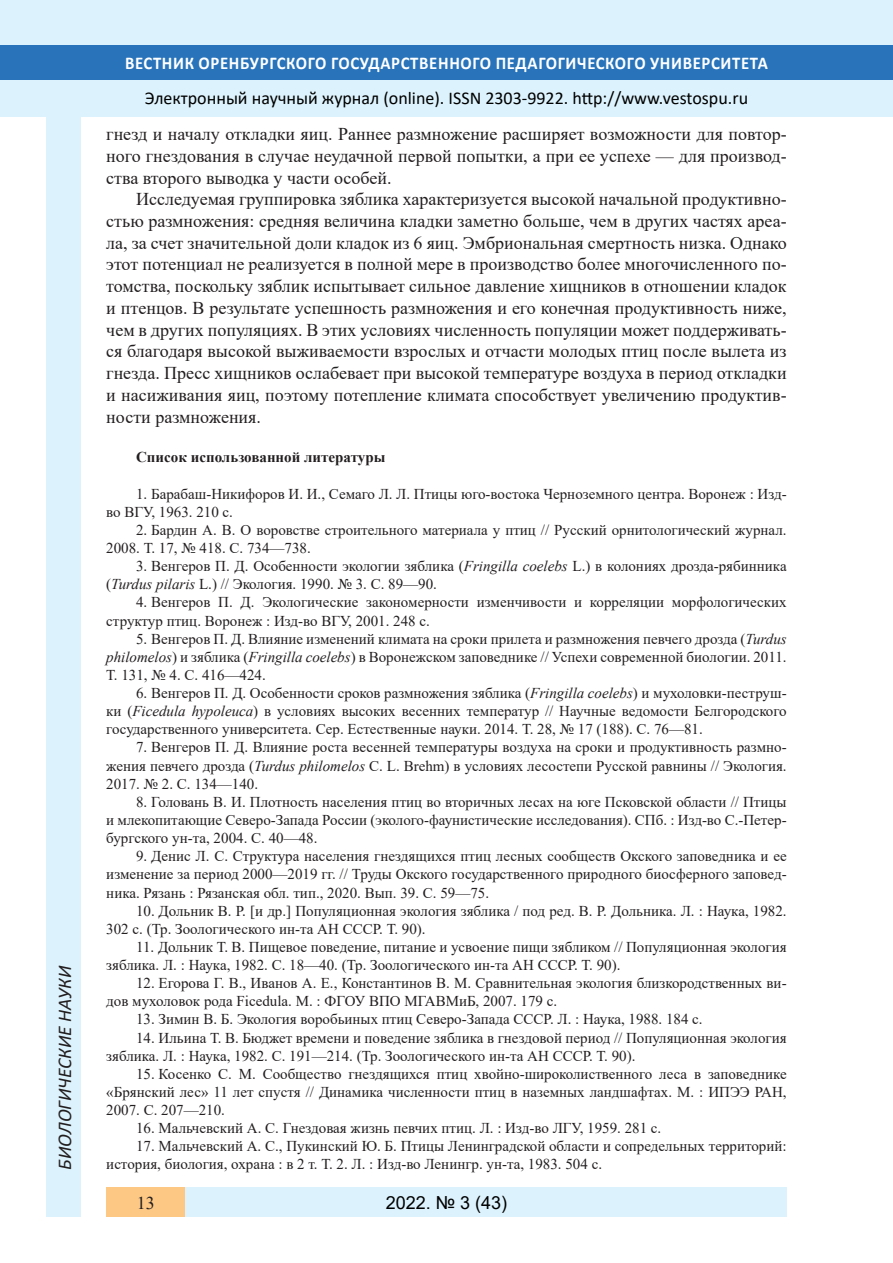
<style>
.page{position:relative;width:893px;height:1263px;background:#fff}
.page>*{position:absolute;margin:0;border:0;box-sizing:border-box;transform-origin:0 0}
.t1{font:italic 19.5px "Calibri";color:#231f20}
.Стиль2{font:18px/21.8px "Times New Roman";color:#231f20;text-align:justify}
.t2{font:18px "Calibri";color:#000}
.t3{font:700 18px "Calibri";letter-spacing:.04em;color:#fff;scale:.93 1}
.t4{font:18px "Arial";color:#000}
.литература{font:15px/18.1px "Times New Roman";color:#231f20}
.литература-2{font:700 15px "Times New Roman";color:#231f20}
.s1{font-style:italic}
</style>
<div class="page">
<div style="left:0;top:0;width:893px;height:116px;background:#dcf2fc"></div>
<div style="left:0;top:45px;width:893px;height:34px;background:#2873ba"></div>
<div style="left:47px;top:116px;width:34px;height:1101px;background:#dcf2fc"></div>
<div style="left:106px;top:1188px;width:681px;height:29px;background:#dcf2fc"></div>
<div style="left:106px;top:1188px;width:79px;height:29px;background:#fdc784"></div>
<h1 class="t1" style="left:51px;top:1170px;width:206px;rotate:-90deg">БИОЛОГИЧЕСКИЕ НАУКИ</h1>
<p class="t3" style="left:125px;top:50px;width:693px">ВЕСТНИК ОРЕНБУРГСКОГО ГОСУДАРСТВЕННОГО ПЕДАГОГИЧЕСКОГО УНИВЕРСИТЕТА</p>
<p class="t2" style="left:145px;top:85px;width:605px">Электронный научный журнал (online). ISSN 2303-9922. http://www.vestospu.ru</p>
<p class="Стиль2" style="left:106px;top:123px;width:682px">гнезд и началу откладки яиц. Раннее размножение расширяет возможности для повтор&shy;ного гнездования в случае неудачной первой попытки, а при ее успехе — для производ&shy;ства второго выводка у части особей.</p>
<p class="Стиль2" style="left:106px;top:188px;width:682px;text-indent:30px">Исследуемая группировка зяблика характеризуется высокой начальной продуктивно&shy;стью размножения: средняя величина кладки заметно больше, чем в других частях ареа&shy;ла, за счет значительной доли кладок из 6 яиц. Эмбриональная смертность низка. Однако этот потенциал не реализуется в полной мере в производство более многочисленного по&shy;томства, поскольку зяблик испытывает сильное давление хищников в отношении кладок и птенцов. В результате успешность размножения и его конечная продуктивность ниже, чем в других популяциях. В этих условиях численность популяции может поддерживать&shy;ся благодаря высокой выживаемости взрослых и отчасти молодых птиц после вылета из гнезда. Пресс хищников ослабевает при высокой температуре воздуха в период откладки и насиживания яиц, поэтому потепление климата способствует увеличению продуктив&shy;ности размножения.</p>
<p class="литература-2" style="left:136px;top:447px;width:251px">Список использованной литературы</p>
<p class="литература" style="left:106px;top:484px;width:682px;text-indent:30px">1. Барабаш-Никифоров И. И., Семаго Л. Л. Птицы юго-востока Черноземного центра. Воронеж : Изд&shy;во ВГУ, 1963. 210 с.</p>
<p class="литература" style="left:106px;top:520px;width:682px;text-indent:30px">2. Бардин А. В. О воровстве строительного материала у птиц // Русский орнитологический журнал.<br>2008. Т. 17, № 418. С. 734—738.</p>
<p class="литература" style="left:106px;top:557px;width:682px;text-indent:30px">3. Венгеров П. Д. Особенности экологии зяблика (<span class="s1">Fringilla coelebs</span> L.) в колониях дрозда-рябинника (<span class="s1">Turdus pilaris</span> L.) // Экология. 1990. № 3. С. 89—90.</p>
<p class="литература" style="left:106px;top:593px;width:682px;text-indent:30px">4. Венгеров П. Д. Экологические закономерности изменчивости и корреляции морфологических структур птиц. Воронеж : Изд-во ВГУ, 2001. 248 с.</p>
<p class="литература" style="left:106px;top:629px;width:682px;text-align:justify;text-indent:30px">5. Венгеров П. Д. Влияние изменений климата на сроки прилета и размножения певчего дрозда (<span class="s1">Turdus philomelos</span>) и зяблика (<span class="s1">Fringilla coelebs</span>) в Воронежском заповеднике // Успехи современной биологии. 2011.<br>Т. 131, № 4. С. 416—424.</p>
<p class="литература" style="left:106px;top:683px;width:682px;text-align:justify;text-indent:30px">6. Венгеров П. Д. Особенности сроков размножения зяблика (<span class="s1">Fringilla coelebs</span>) и мухоловки-пеструш&shy;ки (<span class="s1">Ficedula hypoleuca</span>) в условиях высоких весенних температур // Научные ведомости Белгородского государственного университета. Сер. Естественные науки. 2014. Т. 28, № 17 (188). С. 76—81.</p>
<p class="литература" style="left:106px;top:738px;width:682px;text-align:justify;text-indent:30px">7. Венгеров П. Д. Влияние роста весенней температуры воздуха на сроки и продуктивность размно&shy;жения певчего дрозда (<span class="s1">Turdus philomelos</span> C. L. Brehm) в условиях лесостепи Русской равнины // Экология.<br>2017. № 2. С. 134—140.</p>
<p class="литература" style="left:106px;top:792px;width:682px;text-align:justify;text-indent:30px">8. Головань В. И. Плотность населения птиц во вторичных лесах на юге Псковской области // Птицы и млекопитающие Северо-Запада России (эколого-фаунистические исследования). СПб. : Изд-во С.-Петер&shy;бургского ун-та, 2004. С. 40—48.</p>
<p class="литература" style="left:106px;top:847px;width:682px;text-align:justify;text-indent:30px">9. Денис Л. С. Структура населения гнездящихся птиц лесных сообществ Окского заповедника и ее изменение за период 2000—2019 гг. // Труды Окского государственного природного биосферного заповед&shy;ника. Рязань : Рязанская обл. тип., 2020. Вып. 39. С. 59—75.</p>
<p class="литература" style="left:106px;top:901px;width:682px;text-indent:30px">10. Дольник В. Р. [и др.] Популяционная экология зяблика / под ред. В. Р. Дольника. Л. : Наука, 1982.<br>302 с. (Тр. Зоологического ин-та АН СССР. Т. 90).</p>
<p class="литература" style="left:106px;top:937px;width:682px;text-indent:30px">11. Дольник Т. В. Пищевое поведение, питание и усвоение пищи зябликом // Популяционная экология зяблика. Л. : Наука, 1982. С. 18—40. (Тр. Зоологического ин-та АН СССР. Т. 90).</p>
<p class="литература" style="left:106px;top:973px;width:682px;text-indent:30px">12. Егорова Г. В., Иванов А. Е., Константинов В. М. Сравнительная экология близкородственных ви&shy;дов мухоловок рода Ficedula. М. : ФГОУ ВПО МГАВМиБ, 2007. 179 с.</p>
<p class="литература" style="left:136px;top:1010px;width:568px">13. Зимин В. Б. Экология воробьиных птиц Северо-Запада СССР. Л. : Наука, 1988. 184 с.</p>
<p class="литература" style="left:106px;top:1028px;width:682px;text-indent:30px">14. Ильина Т. В. Бюджет времени и поведение зяблика в гнездовой период // Популяционная экология зяблика. Л. : Наука, 1982. С. 191—214. (Тр. Зоологического ин-та АН СССР. Т. 90).</p>
<p class="литература" style="left:106px;top:1064px;width:682px;text-align:justify;text-indent:30px">15. Косенко С. М. Сообщество гнездящихся птиц хвойно-широколиственного леса в заповеднике «Брянский лес» 11 лет спустя // Динамика численности птиц в наземных ландшафтах. М. : ИПЭЭ РАН, 2007. С. 207—210.</p>
<p class="литература" style="left:136px;top:1118px;width:527px">16. Мальчевский А. С. Гнездовая жизнь певчих птиц. Л. : Изд-во ЛГУ, 1959. 281 с.</p>
<p class="литература" style="left:106px;top:1137px;width:682px;text-indent:30px">17. Мальчевский А. С., Пукинский Ю. Б. Птицы Ленинградской области и сопредельных территорий: история, биология, охрана : в 2 т. Т. 2. Л. : Изд-во Ленингр. ун-та, 1983. 504 с.</p>
<p class="Стиль2" style="left:137px;top:1191px;width:19px">13</p>
<p class="t4" style="left:386px;top:1190px;width:123px">2022. № 3 (43)</p>
</div>
